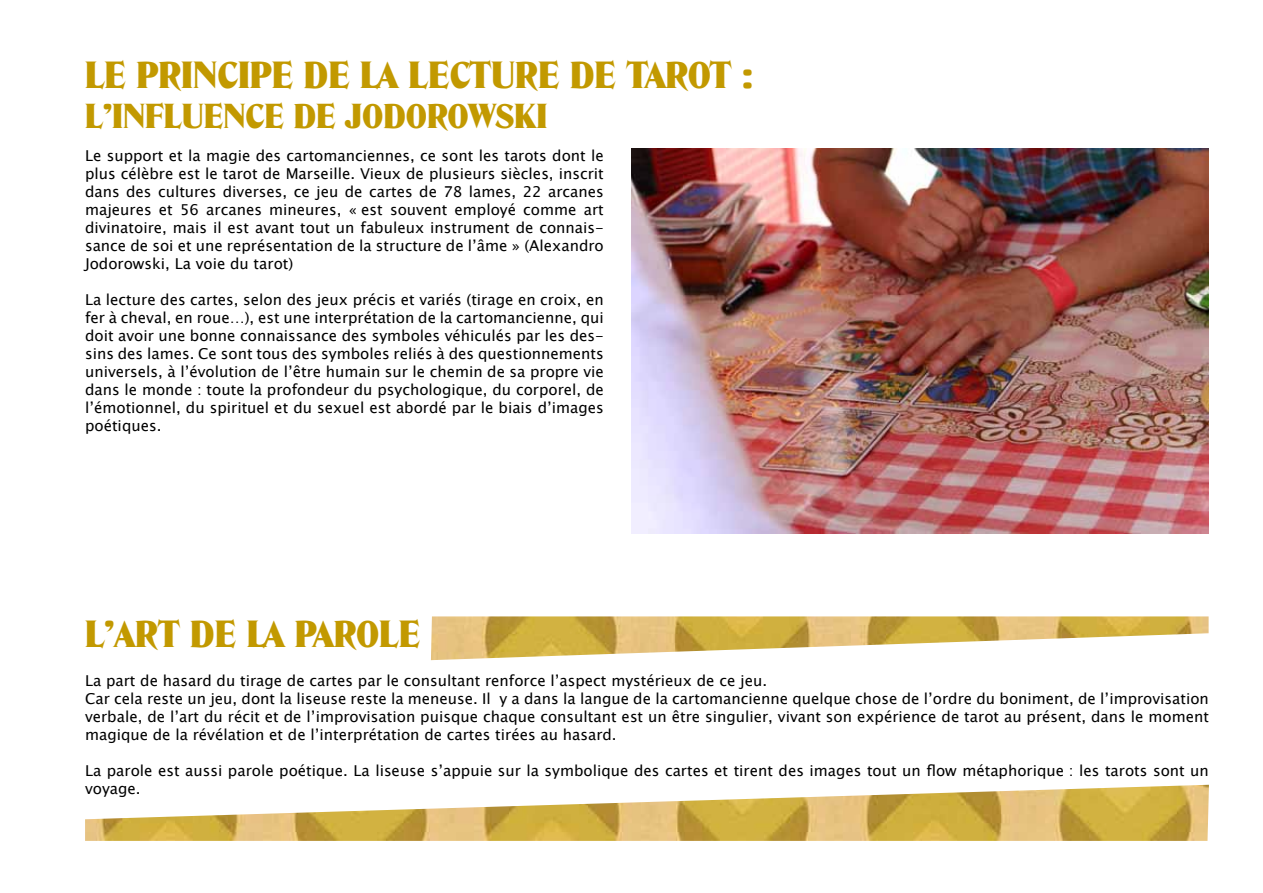
<style>
.page{position:relative;width:1263px;height:893px;background:#fff}
.page>*{position:absolute;margin:0;border:0;box-sizing:border-box;transform-origin:0 0}
.t1{font:900 36px "Denver Serial";color:#c29900}
.t2{font:900 33px "Denver Serial";color:#c29900}
.t3{font:15px/18px "Lucida Sans Unicode";color:#000;text-align:justify}
</style>
<div class="page">
<img style="left:431px;top:616px;width:777px;height:44px">
<img style="left:85px;top:785px;width:1124px;height:56px">
<img style="left:632px;top:149px;width:577px;height:385px">
<h1 class="t1" style="left:85px;top:50px;width:669px">LE PRINCIPE DE LA LECTURE DE TAROT :</h1>
<h2 class="t2" style="left:85px;top:93px;width:464px">L’INFLUENCE DE JODOROWSKI</h2>
<p class="t3" style="left:85px;top:146px;width:520px">Le support et la magie des cartomanciennes, ce sont les tarots dont le plus célèbre est le tarot de Marseille. Vieux de plusieurs siècles, inscrit dans des cultures diverses, ce jeu de cartes de 78 lames, 22 arcanes majeures et 56 arcanes mineures, « est souvent employé comme art divinatoire, mais il est avant tout un fabuleux instrument de connais&shy;sance de soi et une représentation de la structure de l’âme » (Alexandro Jodorowski, La voie du tarot)</p>
<p class="t3" style="left:85px;top:290px;width:520px">La lecture des cartes, selon des jeux précis et variés (tirage en croix, en fer à cheval, en roue…), est une interprétation de la cartomancienne, qui doit avoir une bonne connaissance des symboles véhiculés par les des&shy;sins des lames. Ce sont tous des symboles reliés à des questionnements universels, à l’évolution de l’être humain sur le chemin de sa propre vie dans le monde : toute la profondeur du psychologique, du corporel, de l’émotionnel, du spirituel et du sexuel est abordé par le biais d’images poétiques.</p>
<h1 class="t1" style="left:85px;top:609px;width:337px">L’ART DE LA PAROLE</h1>
<p class="t3" style="left:85px;top:671px;width:1125px;text-align:left">La part de hasard du tirage de cartes par le consultant renforce l’aspect mystérieux de ce jeu.<br>Car cela reste un jeu, dont la liseuse reste la meneuse. Il y a dans la langue de la cartomancienne quelque chose de l’ordre du boniment, de l’improvisation verbale, de l’art du récit et de l’improvisation puisque chaque consultant est un être singulier, vivant son expérience de tarot au présent, dans le moment magique de la révélation et de l’interprétation de cartes tirées au hasard.</p>
<p class="t3" style="left:85px;top:761px;width:1125px">La parole est aussi parole poétique. La liseuse s’appuie sur la symbolique des cartes et tirent des images tout un flow métaphorique : les tarots sont un voyage.</p>
</div>
